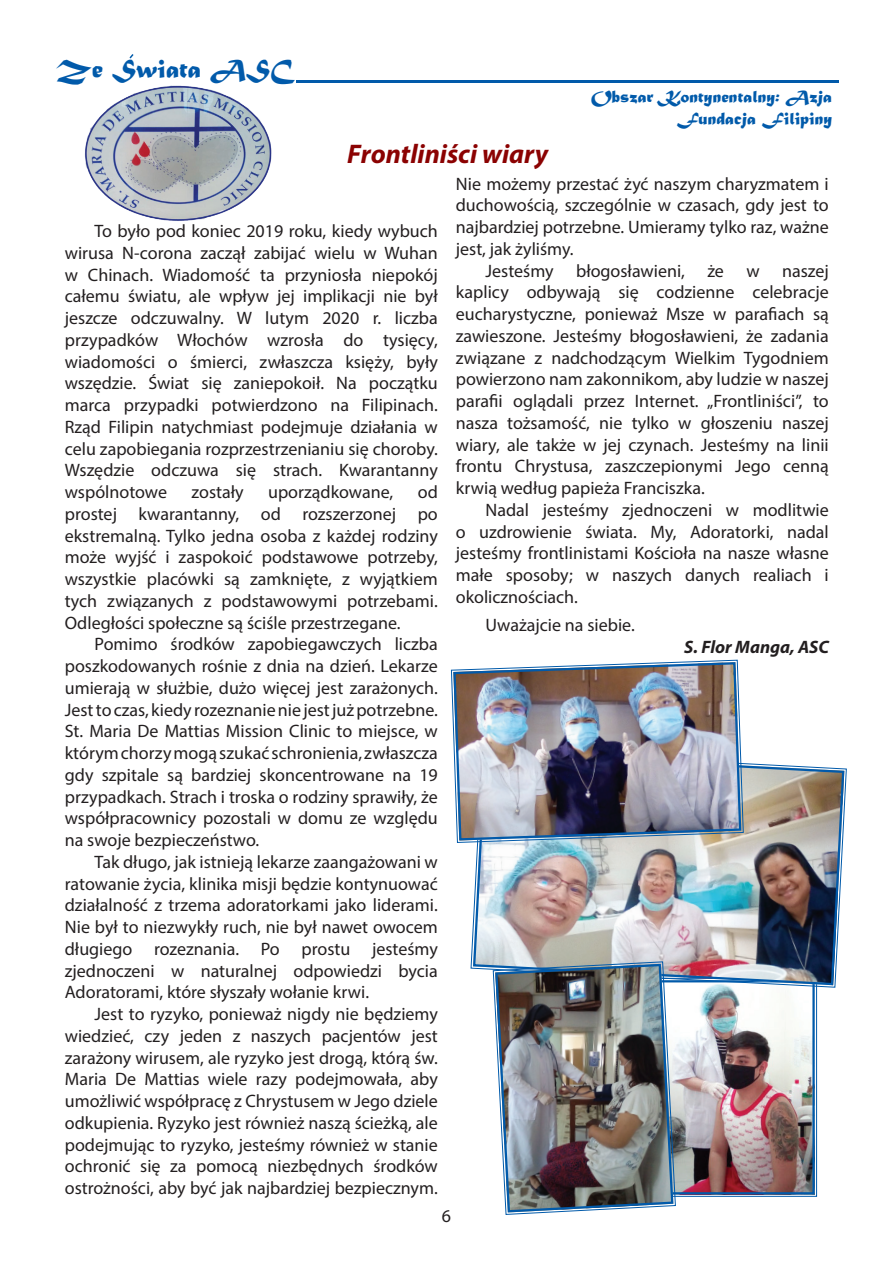
<style>
.page{position:relative;width:893px;height:1263px;background:#fff}
.page>*{position:absolute;margin:0;border:0;box-sizing:border-box;transform-origin:0 0}
.t1{font:italic 700 27px "Myriad Pro";color:#8b0202}
.t2{font:27px "Matura MT Script Capitals";color:#015aaa}
.t3{font:18px/21.8px "Myriad Pro";color:#231f20;text-align:justify}
.t4{font:18px/21.6px "Matura MT Script Capitals";color:#015aaa;text-align:right}
.t5{font:italic 700 18px "Myriad Pro";color:#231f20}
</style>
<div class="page">
<img style="left:676px;top:988px;width:141px;height:209px">
<div style="left:656px;top:980px;width:159px;height:214px;border:2px solid #015aaa"></div>
<img style="left:472px;top:763px;width:373px;height:223px">
<img style="left:85px;top:85px;width:187px;height:136px">
<img style="left:451px;top:659px;width:293px;height:216px">
<img style="left:452px;top:661px;width:290px;height:181px">
<svg style="left:492px;top:961px;width:184px;height:254px"></svg>
<img style="left:494px;top:963px;width:181px;height:250px">
<svg style="left:297px;top:80px;width:542px;height:2px"></svg>
<svg style="left:129px;top:54px;width:5px;height:5px"></svg>
<h1 class="t2" style="left:56px;top:52px;width:240px">Ze Swiata ASC</h1>
<h1 class="t1" style="left:347px;top:136px;width:202px">Frontliniści wiary</h1>
<p class="t4" style="left:591px;top:88px;width:243px">Obszar Kontynentalny: Azja<br>Fundacja Filipiny</p>
<p class="t3" style="left:65px;top:220px;width:375px;text-indent:30px">To było pod koniec 2019 roku, kiedy wybuch wirusa N-corona zaczął zabijać wielu w Wuhan w Chinach. Wiadomość ta przyniosła niepokój całemu światu, ale wpływ jej implikacji nie był jeszcze odczuwalny. W lutym 2020 r. liczba przypadków Włochów wzrosła do tysięcy, wiadomości o śmierci, zwłaszcza księży, były wszędzie. Świat się zaniepokoił. Na początku marca przypadki potwierdzono na Filipinach.<br>Rząd Filipin natychmiast podejmuje działania w celu zapobiegania rozprzestrzenianiu się choroby.<br>Wszędzie odczuwa się strach. Kwarantanny wspólnotowe</p>
<p class="t3" style="left:65px;top:481px;width:374px;text-indent:353px">od prostej kwarantanny, od rozszerzonej po ekstremalną. Tylko jedna osoba z każdej rodziny może wyjść i zaspokoić podstawowe potrzeby, wszystkie placówki są zamknięte, z wyjątkiem tych związanych z podstawowymi potrzebami.<br>Odległości społeczne są ściśle przestrzegane.</p>
<p class="t3" style="left:65px;top:633px;width:375px;text-indent:30px">Pomimo środków zapobiegawczych liczba poszkodowanych rośnie z dnia na dzień. Lekarze umierają w służbie, dużo więcej jest zarażonych.<br>Jest to czas, kiedy rozeznanie nie jest już potrzebne.<br>St. Maria De Mattias Mission Clinic to miejsce, w którym chorzy mogą szukać schronienia, zwłaszcza gdy szpitale są bardziej skoncentrowane na 19 przypadkach. Strach i troska o rodziny sprawiły, że współpracownicy pozostali w domu ze względu na swoje bezpieczeństwo.</p>
<p class="t3" style="left:65px;top:851px;width:374px;text-indent:30px">Tak długo, jak istnieją lekarze zaangażowani w ratowanie życia, klinika misji będzie kontynuować działalność z trzema adoratorkami jako liderami.<br>Nie był to niezwykły ruch, nie był nawet owocem długiego rozeznania. Po prostu jesteśmy zjednoczeni w naturalnej odpowiedzi bycia Adoratorami, które słyszały wołanie krwi.</p>
<p class="t3" style="left:65px;top:1003px;width:375px;text-indent:30px">Jest to ryzyko, ponieważ nigdy nie będziemy wiedzieć, czy jeden z naszych pacjentów jest zarażony wirusem, ale ryzyko jest drogą, którą św.<br>Maria De Mattias wiele razy podejmowała, aby umożliwić współpracę z Chrystusem w Jego dziele odkupienia. Ryzyko jest również naszą ścieżką, ale podejmując to ryzyko, jesteśmy również w stanie ochronić się za pomocą niezbędnych środków ostrożności, aby być jak najbardziej bezpiecznym.</p>
<p class="t3" style="left:192px;top:481px;width:54px">zostały</p>
<p class="t3" style="left:268px;top:481px;width:127px">uporządkowane,</p>
<p class="t3" style="left:456px;top:172px;width:374px">Nie możemy przestać żyć naszym charyzmatem i duchowością, szczególnie w czasach, gdy jest to najbardziej potrzebne. Umieramy tylko raz, ważne jest, jak żyliśmy.</p>
<p class="t3" style="left:456px;top:259px;width:374px;text-indent:30px">Jesteśmy błogosławieni, że w naszej kaplicy odbywają się codzienne celebracje eucharystyczne, ponieważ Msze w parafiach są zawieszone. Jesteśmy błogosławieni, że zadania związane z nadchodzącym Wielkim Tygodniem powierzono nam zakonnikom, aby ludzie w naszej parafii oglądali przez Internet. „Frontliniści”, to nasza tożsamość, nie tylko w głoszeniu naszej wiary, ale także w jej czynach. Jesteśmy na linii frontu Chrystusa, zaszczepionymi Jego cenną krwią według papieża Franciszka.</p>
<p class="t3" style="left:456px;top:499px;width:374px;text-indent:30px">Nadal jesteśmy zjednoczeni w modlitwie o uzdrowienie świata. My, Adoratorki, nadal jesteśmy frontlinistami Kościoła na nasze własne małe sposoby; w naszych danych realiach i okolicznościach.</p>
<p class="t3" style="left:486px;top:614px;width:151px">Uważajcie na siebie.</p>
<p class="t5" style="left:684px;top:635px;width:146px">S. Flor Manga, ASC</p>
<p class="t3" style="left:442px;top:1205px;width:11px">6</p>
</div>
